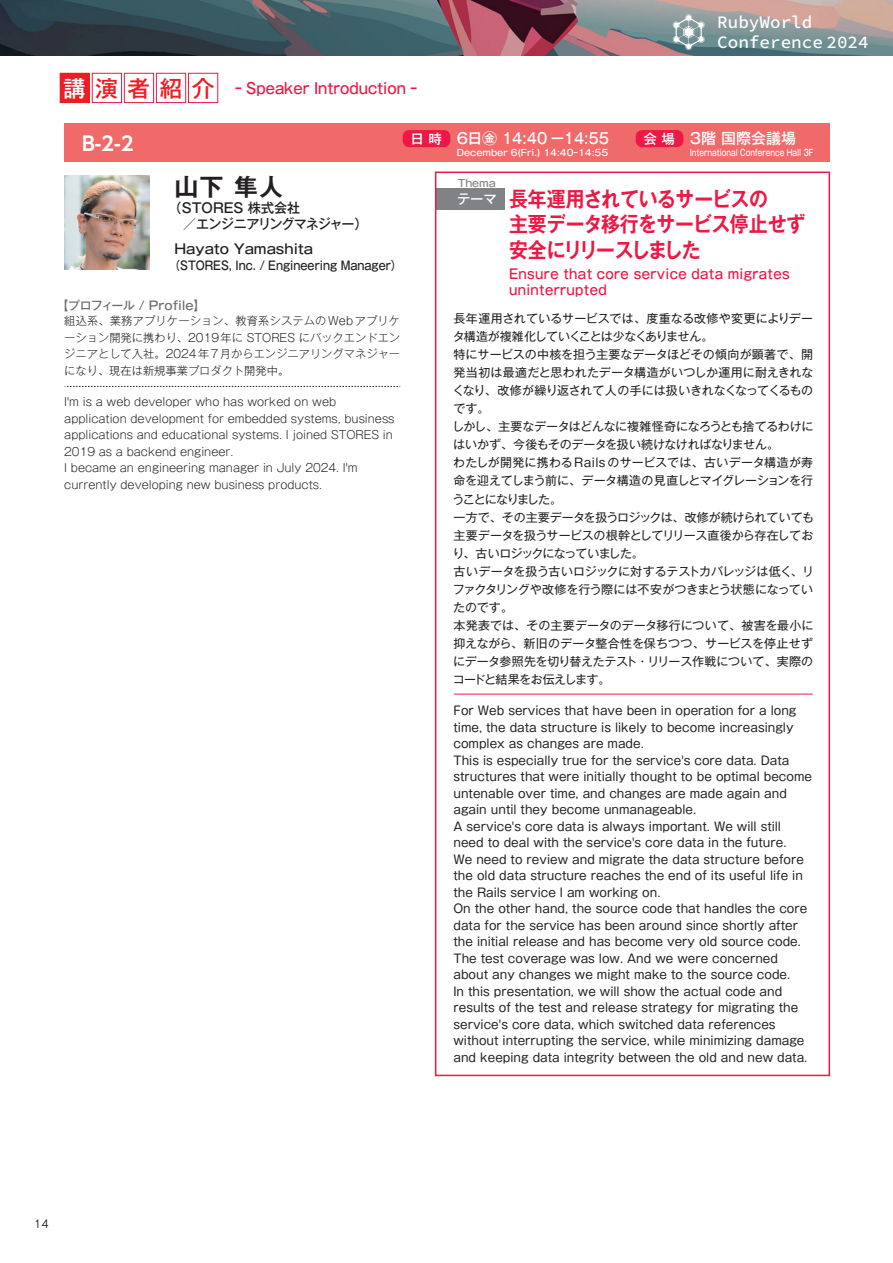
<style>
.page{position:relative;width:893px;height:1263px;background:#fff}
.page>*{position:absolute;margin:0;border:0;box-sizing:border-box;transform-origin:0 0}
.t1{font:700 24px "Gothic MB101 Pro De";color:#231f20}
.t2{font:700 21px/25.5px "Gothic MB101 Pro De";letter-spacing:-.025em;color:#ed1845;scale:.9 1}
.t3{font:700 19.5px "UD Shin Go Pr 6 N De";color:#fff}
.t4{font:200 17.55px/20.2px "Source Code Roman";color:#fff}
.t5{font:500 15px "Gothic MB101 Pr 6";color:#ed1845;scale:.9 1}
.t6{font:500 15px "Gothic MB101 Pro";color:#fff}
.t7{font:500 13.5px/16.5px "Gothic MB101 Pro";letter-spacing:.03em;color:#ed1845;scale:.9 1}
.t8{font:500 13.5px/16.5px "Gothic MB101 Pro";letter-spacing:-.045em;color:#231f20}
.t9{font:500 13.5px "Gothic MB101 Pro";color:#231f20}
.t10{font:500 13.5px "Gothic MB101 Pro";color:#fff}
.t11{font:12.75px "MOG Romaji A";color:#231f20}
.t12{font:12px/16.5px "Gothic MB101 Pro";color:#231f20}
.t13{font:500 12px "Gothic MB101 Pro";color:#231f20;scale:.86 1}
.t14{font:500 12px "Gothic MB101 Pro";letter-spacing:-.03em;color:#6c6d70}
.t15{font:300 11.25px/16.5px "Gothic MB101 Pro";color:#231f20;text-align:justify}
.t16{font:500 10.2px "Gothic MB101 Pro";letter-spacing:-.01em;color:#808285}
.t17{font:500 9px "Gothic MB101 Pro";color:#fff;scale:.75 1}
.t18{font:500 9px "Gothic MB101 Pro";color:#fff}
.s1{font-family:"Gothic MB101 Pro";font-size:22.5px;color:#fff}
.s2{font-family:"Gothic MB101 Pro";font-size:22.5px;color:#ee1d23}
.s3{font-size:13.5px}
</style>
<div class="page">
<div style="left:60px;top:73px;width:29px;height:30px;background:#ee1d23"></div>
<div style="left:60px;top:73px;width:30px;height:30px;border:1px solid #ee1d23"></div>
<div style="left:92px;top:73px;width:30px;height:30px;border:1px solid #ed1845"></div>
<div style="left:124px;top:73px;width:30px;height:30px;border:1px solid #ed1845"></div>
<div style="left:156px;top:73px;width:30px;height:30px;border:1px solid #ed1845"></div>
<div style="left:188px;top:73px;width:30px;height:30px;border:1px solid #ed1845"></div>
<div style="left:64px;top:123px;width:765px;height:38px;background:#f16a6a"></div>
<div style="left:636px;top:130px;width:47px;height:17px;background:#ed1845;border-radius:6px"></div>
<div style="left:403px;top:130px;width:47px;height:17px;background:#ed1845;border-radius:6px"></div>
<div style="left:436px;top:188px;width:69px;height:21px;background:#808285"></div>
<img style="left:65px;top:176px;width:85px;height:93px">
<svg style="left:65px;top:386px;width:335px;height:1px"></svg>
<div style="left:435px;top:172px;width:395px;height:904px;border:2px solid #ed1845"></div>
<hr style="left:454px;top:694px;width:359px;height:1px;background:#ed1845">
<img style="left:0;top:0;width:893px;height:55px">
<svg style="left:673px;top:14px;width:32px;height:36px"></svg>
<h3 class="t4" style="left:717px;top:13px;width:153px">RubyWorld<br>Conference 2024</h3>
<p class="t5" style="left:63px;top:76px;width:395px"><span class="s1">講</span><span class="s2">演者紹介</span> ｰ Speaker Introduction ｰ</p>
<h3 class="t3" style="left:82px;top:127px;width:53px">B-2-2</h3>
<p class="t10" style="left:411px;top:127px;width:33px">日 時</p>
<p class="t6" style="left:644px;top:126px;width:154px"><span class="s3">会 場</span> 3階 国際会議場</p>
<p class="t17" style="left:690px;top:145px;width:166px">International Conference Hall 3F</p>
<p class="t6" style="left:457px;top:126px;width:154px">6日㊎ 14:40 ー14:55</p>
<p class="t18" style="left:457px;top:145px;width:153px">December 6(Fri.) 14:40ｰ14:55</p>
<p class="t10" style="left:457px;top:188px;width:41px">テーマ</p>
<h1 class="t1" style="left:174px;top:167px;width:110px">山下 隼人</h1>
<p class="t8" style="left:183px;top:198px;width:186px;text-indent:-15px">（STORES 株式会社<br>／エンジニアリングマネジャー）</p>
<p class="t16" style="left:458px;top:174px;width:39px">Thema</p>
<h2 class="t2" style="left:509px;top:184px;width:331px">長年運用されているサービスの<br>主要データ移行をサービス停止せず安全にリリースしました</h2>
<p class="t7" style="left:509px;top:264px;width:313px">Ensure that core service data migrates uninterrupted</p>
<p class="t9" style="left:174px;top:237px;width:140px">Hayato Yamashita</p>
<p class="t13" style="left:170px;top:256px;width:271px">（STORES, Inc. / Engineering Manager）</p>
<p class="t14" style="left:57px;top:296px;width:150px">【プロフィール / Profile】</p>
<p class="t15" style="left:64px;top:311px;width:337px">組込系、業務アプリケーション、教育系システムのWebアプリケーション開発に携わり、2019年に STORES にバックエンドエンジニアとして入社。2024年7月からエンジニアリングマネジャーになり、現在は新規事業プロダクト開発中。</p>
<p class="t15" style="left:64px;top:392px;width:332px;text-align:left">I'm is a web developer who has worked on web application development for embedded systems, business applications and educational systems. I joined STORES in 2019 as a backend engineer.<br>I became an engineering manager in July 2024. I'm currently developing new business products.</p>
<p class="t12" style="left:452px;top:308px;width:364px;line-height:18px">長年運用されているサービスでは、度重なる改修や変更によりデータ構造が複雑化していくことは少なくありません。<br>特にサービスの中核を担う主要なデータほどその傾向が顕著で、開発当初は最適だと思われたデータ構造がいつしか運用に耐えきれなくなり、改修が繰り返されて人の手には扱いきれなくなってくるものです。<br>しかし、主要なデータはどんなに複雑怪奇になろうとも捨てるわけにはいかず、今後もそのデータを扱い続けなければなりません。<br>わたしが開発に携わるRailsのサービスでは、古いデータ構造が寿命を迎えてしまう前に、データ構造の見直しとマイグレーションを行うことになりました。<br>一方で、その主要データを扱うロジックは、改修が続けられていても主要データを扱うサービスの根幹としてリリース直後から存在しており、古いロジックになっていました。<br>古いデータを扱う古いロジックに対するテストカバレッジは低く、リファクタリングや改修を行う際には不安がつきまとう状態になっていたのです。<br>本発表では、その主要データのデータ移行について、被害を最小に抑えながら、新旧のデータ整合性を保ちつつ、サービスを停止せずにデータ参照先を切り替えたテスト・リリース作戦について、実際のコードと結果をお伝えします。</p>
<p class="t12" style="left:453px;top:700px;width:360px">For Web services that have been in operation for a long time, the data structure is likely to become increasingly complex as changes are made.<br>This is especially true for the service's core data. Data structures that were initially thought to be optimal become untenable over time, and changes are made again and again until they become unmanageable.<br>A service's core data is always important. We will still need to deal with the service's core data in the future.<br>We need to review and migrate the data structure before the old data structure reaches the end of its useful life in the Rails service I am working on.<br>On the other hand, the source code that handles the core data for the service has been around since shortly after the initial release and has become very old source code.<br>The test coverage was low. And we were concerned about any changes we might make to the source code.<br>In this presentation, we will show the actual code and results of the test and release strategy for migrating the service's core data, which switched data references without interrupting the service, while minimizing damage and keeping data integrity between the old and new data.</p>
<p class="t11" style="left:34px;top:1216px;width:16px">14</p>
</div>
